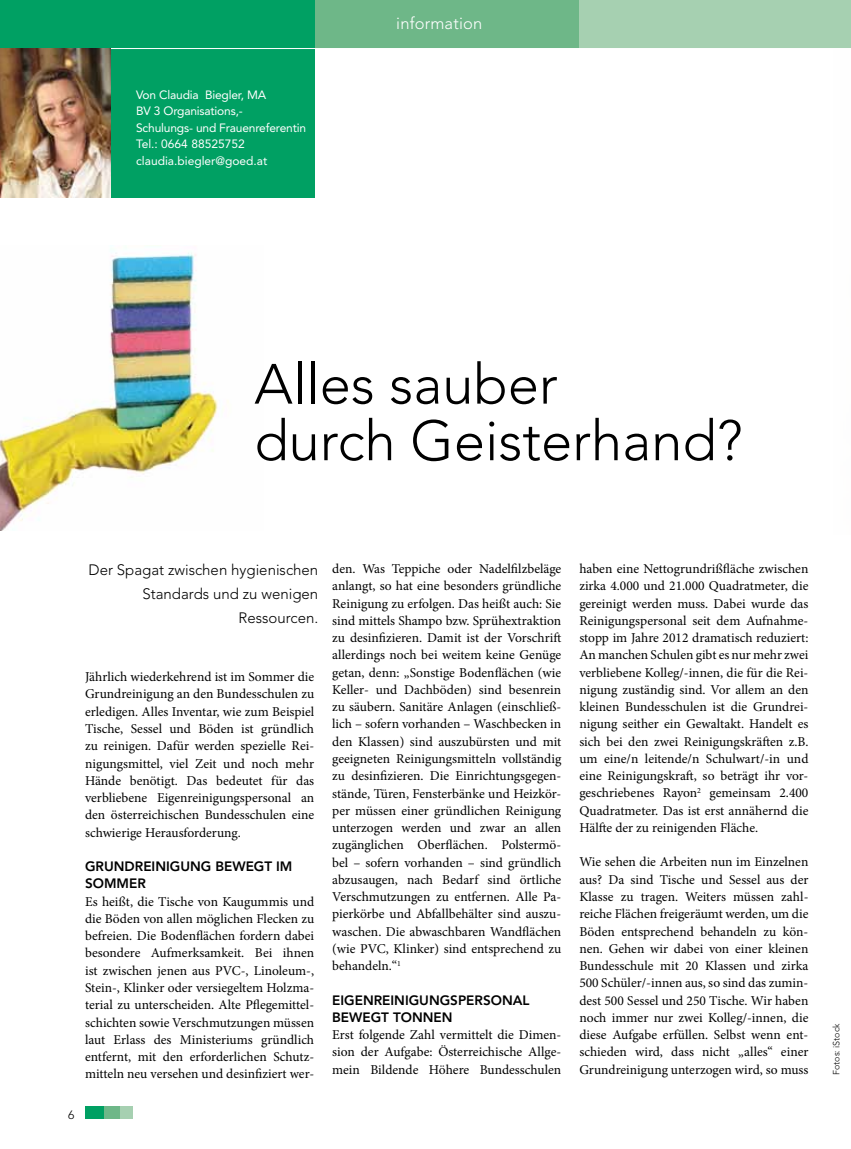
<style>
.page{position:relative;width:851px;height:1149px;background:#fff}
.page>*{position:absolute;margin:0;border:0;box-sizing:border-box;transform-origin:0 0}
.t1{font:300 56.1px/56.6px "Avenir";color:#000}
.t2{font:300 16.5px "Avenir";letter-spacing:.01em;color:#fff}
.t3{font:300 15px/24px "Avenir";color:#000;text-align:right}
.t4{font:13.5px/17.2px "Minion Pro";color:#000;text-align:justify}
.t5{font:800 13.5px/17.2px "Avenir";color:#000}
.t6{font:12px/16.5px "Avenir";letter-spacing:-.015em;color:#fff}
.t7{font:300 12px "Avenir";color:#000}
.t8{font:300 9px "Avenir";color:#000}
</style>
<div class="page">
<div style="left:578px;top:0;width:272px;height:48px;background:#a6d0b1"></div>
<div style="left:315px;top:0;width:263px;height:48px;background:#6eb788"></div>
<div style="left:0;top:0;width:315px;height:197px;background:#00a063"></div>
<div style="left:85px;top:1106px;width:19px;height:12px;background:#00a063"></div>
<div style="left:104px;top:1106px;width:16px;height:12px;background:#6eb788"></div>
<div style="left:120px;top:1106px;width:13px;height:12px;background:#a6d0b1"></div>
<hr style="left:0;top:48px;width:850px;height:1px;background:#fff">
<img style="left:0;top:48px;width:111px;height:149px">
<img style="left:0;top:253px;width:229px;height:277px">
<p class="t6" style="left:136px;top:86px;width:171px">Von Claudia Biegler, MA<br>BV 3 Organisations,-<br>Schulungs- und Frauenreferentin<br>Tel.: 0664 88525752 claudia.biegler@goed.at</p>
<p class="t2" style="left:396px;top:14px;width:88px">information</p>
<h1 class="t1" style="left:254px;top:356px;width:489px">Alles sauber<br>durch Geisterhand?</h1>
<p class="t3" style="left:89px;top:557px;width:231px">Der Spagat zwischen hygienischen<br>Standards und zu wenigen<br>Ressourcen.</p>
<p class="t4" style="left:85px;top:668px;width:230px">Jährlich wiederkehrend ist im Sommer die Grundreinigung an den Bundesschulen zu erledigen. Alles Inventar, wie zum Beispiel Tische, Sessel und Böden ist gründlich zu reinigen. Dafür werden spezielle Rei&shy;nigungsmittel, viel Zeit und noch mehr Hände benötigt. Das bedeutet für das verbliebene Eigenreinigungspersonal an den österreichischen Bundesschulen eine schwierige Herausforderung.</p>
<p class="t5" style="left:85px;top:857px;width:209px">GRUNDREINIGUNG BEWEGT IM<br>SOMMER</p>
<p class="t4" style="left:85px;top:892px;width:230px">Es heißt, die Tische von Kaugummis und die Böden von allen möglichen Flecken zu befreien. Die Bodenflächen fordern dabei besondere Aufmerksamkeit. Bei ihnen ist zwischen jenen aus PVC-, Linoleum-, Stein-, Klinker oder versiegeltem Holzma&shy;terial zu unterscheiden. Alte Pflegemittel&shy;schichten sowie Verschmutzungen müssen laut Erlass des Ministeriums gründlich entfernt, mit den erforderlichen Schutz&shy;mitteln neu versehen und desinfiziert wer-</p>
<p class="t7" style="left:68px;top:1107px;width:8px">6</p>
<p class="t4" style="left:332px;top:560px;width:230px">den. Was Teppiche oder Nadelfilzbeläge anlangt, so hat eine besonders gründliche Reinigung zu erfolgen. Das heißt auch: Sie sind mittels Shampo bzw. Sprühextraktion zu desinfizieren. Damit ist der Vorschrift allerdings noch bei weitem keine Genüge getan, denn: „Sonstige Bodenflächen (wie Keller- und Dachböden) sind besenrein zu säubern. Sanitäre Anlagen (einschließ&shy;lich – sofern vorhanden – Waschbecken in den Klassen) sind auszubürsten und mit geeigneten Reinigungsmitteln vollständig zu desinfizieren. Die Einrichtungsgegen&shy;stände, Türen, Fensterbänke und Heizkör&shy;per müssen einer gründlichen Reinigung unterzogen werden und zwar an allen zugänglichen Oberflächen. Polstermö&shy;bel – sofern vorhanden – sind gründlich abzusaugen, nach Bedarf sind örtliche Verschmutzungen zu entfernen. Alle Pa&shy;pierkörbe und Abfallbehälter sind auszu&shy;waschen. Die abwaschbaren Wandflächen (wie PVC, Klinker) sind entsprechend zu behandeln.“<sup>1</sup></p>
<p class="t5" style="left:332px;top:990px;width:199px">EIGENREINIGUNGSPERSONAL<br>BEWEGT TONNEN</p>
<p class="t4" style="left:332px;top:1025px;width:230px">Erst folgende Zahl vermittelt die Dimen&shy;sion der Aufgabe: Österreichische Allge&shy;mein Bildende Höhere Bundesschulen</p>
<p class="t4" style="left:579px;top:560px;width:230px">haben eine Nettogrundrißfläche zwischen zirka 4.000 und 21.000 Quadratmeter, die gereinigt werden muss. Dabei wurde das Reinigungspersonal seit dem Aufnahme&shy;stopp im Jahre 2012 dramatisch reduziert:<br>An manchen Schulen gibt es nur mehr zwei verbliebene Kolleg/-innen, die für die Rei&shy;nigung zuständig sind. Vor allem an den kleinen Bundesschulen ist die Grundrei&shy;nigung seither ein Gewaltakt. Handelt es sich bei den zwei Reinigungskräften z.B. um eine/n leitende/n Schulwart/-in und eine Reinigungskraft, so beträgt ihr vor&shy;geschriebenes Rayon<sup>2</sup> gemeinsam 2.400<br>Quadratmeter. Das ist erst annähernd die Hälfte der zu reinigenden Fläche.</p>
<p class="t4" style="left:579px;top:853px;width:230px">Wie sehen die Arbeiten nun im Einzelnen aus? Da sind Tische und Sessel aus der Klasse zu tragen. Weiters müssen zahl&shy;reiche Flächen freigeräumt werden, um die Böden entsprechend behandeln zu kön&shy;nen. Gehen wir dabei von einer kleinen Bundesschule mit 20 Klassen und zirka 500 Schüler/-innen aus, so sind das zumin&shy;dest 500 Sessel und 250 Tische. Wir haben noch immer nur zwei Kolleg/-innen, die diese Aufgabe erfüllen. Selbst wenn ent&shy;schieden wird, dass nicht „alles“ einer Grundreinigung unterzogen wird, so muss</p>
<p class="t8" style="left:831px;top:1074px;width:53px;rotate:-90deg">Fotos: iStock</p>
</div>
